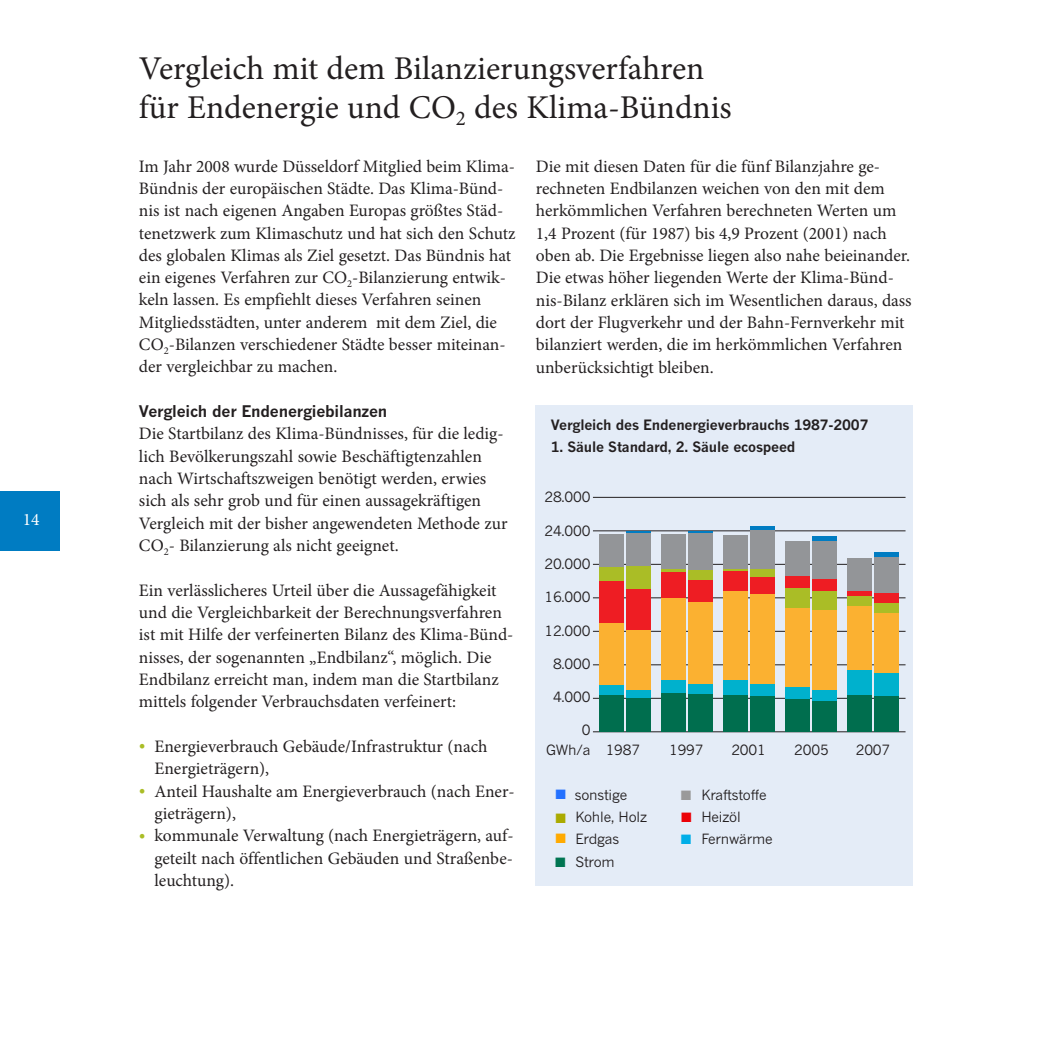
<style>
.page{position:relative;width:1042px;height:1042px;background:#fff}
.page>*{position:absolute;margin:0;border:0;box-sizing:border-box;transform-origin:0 0}
.t1{font:33.25px/39.7px "Minion Pro";color:#231f20}
.t2{font:17.5px/22.4px "Minion Pro";color:#231f20}
.t3{font:17.5px "Minion Pro";color:#fff}
.t4{font:700 15.75px "News Gothic";letter-spacing:-.015em;color:#231f20}
.t5{font:15.75px/22.2px "European Pi Three";color:#9a9a9a;text-align:justify}
.t6{font:15.75px/23.6px "European Pi Three";color:#2471ff}
.t7{font:15.75px/23.8px "European Pi Three";color:#fa0}
.t8{font:14px/19.2px "News Gothic";letter-spacing:-.015em;color:#231f20}
.t9{font:700 14px "News Gothic";letter-spacing:-.015em;color:#231f20}
.s1{color:#aabd26}
.s2{color:#aa0}
.s3{color:#007552}
.s4{color:#eb0107}
.s5{color:#00aee8}
</style>
<div class="page">
<div style="left:0;top:491px;width:60px;height:60px;background:#007cc2"></div>
<div style="left:536px;top:405px;width:377px;height:481px;background:#e4ecf7"></div>
<hr style="left:593px;top:597px;width:312px;height:1px;background:#231f20">
<div style="left:599px;top:581px;width:24px;height:42px;background:#ee1d23"></div>
<div style="left:599px;top:566px;width:24px;height:15px;background:#aabd26"></div>
<hr style="left:593px;top:497px;width:312px;height:1px;background:#231f20">
<hr style="left:593px;top:530px;width:312px;height:1px;background:#231f20">
<hr style="left:593px;top:564px;width:312px;height:1px;background:#231f20">
<hr style="left:593px;top:631px;width:312px;height:1px;background:#231f20">
<hr style="left:593px;top:664px;width:312px;height:1px;background:#231f20">
<hr style="left:593px;top:698px;width:312px;height:1px;background:#231f20">
<hr style="left:593px;top:731px;width:312px;height:1px;background:#231f20">
<div style="left:874px;top:593px;width:25px;height:10px;background:#ee1d23"></div>
<div style="left:874px;top:603px;width:25px;height:10px;background:#aabd26"></div>
<div style="left:874px;top:557px;width:25px;height:36px;background:#939598"></div>
<div style="left:874px;top:613px;width:25px;height:60px;background:#fbb131"></div>
<div style="left:874px;top:673px;width:25px;height:23px;background:#00b1cd"></div>
<div style="left:874px;top:696px;width:25px;height:35px;background:#006e4e"></div>
<div style="left:874px;top:552px;width:25px;height:5px;background:#007cc2"></div>
<div style="left:599px;top:534px;width:24px;height:32px;background:#939598"></div>
<div style="left:599px;top:623px;width:24px;height:62px;background:#fbb131"></div>
<div style="left:599px;top:685px;width:24px;height:10px;background:#00b1cd"></div>
<div style="left:599px;top:695px;width:24px;height:36px;background:#006e4e"></div>
<div style="left:626px;top:588px;width:25px;height:42px;background:#ee1d23"></div>
<div style="left:626px;top:566px;width:25px;height:22px;background:#aabd26"></div>
<div style="left:626px;top:533px;width:25px;height:33px;background:#939598"></div>
<hr style="left:626px;top:531px;width:25px;height:2px;background:#007cc2">
<div style="left:626px;top:630px;width:25px;height:60px;background:#fbb131"></div>
<div style="left:626px;top:690px;width:25px;height:7px;background:#00b1cd"></div>
<div style="left:626px;top:697px;width:25px;height:34px;background:#006e4e"></div>
<div style="left:661px;top:572px;width:24px;height:26px;background:#ee1d23"></div>
<svg style="left:661px;top:568px;width:24px;height:4px"></svg>
<div style="left:661px;top:534px;width:24px;height:34px;background:#939598"></div>
<div style="left:661px;top:598px;width:24px;height:82px;background:#fbb131"></div>
<div style="left:661px;top:680px;width:24px;height:12px;background:#00b1cd"></div>
<div style="left:661px;top:692px;width:24px;height:39px;background:#006e4e"></div>
<div style="left:688px;top:580px;width:25px;height:22px;background:#ee1d23"></div>
<div style="left:688px;top:570px;width:25px;height:10px;background:#aabd26"></div>
<div style="left:688px;top:533px;width:25px;height:37px;background:#939598"></div>
<hr style="left:688px;top:531px;width:25px;height:2px;background:#007cc2">
<div style="left:688px;top:602px;width:25px;height:82px;background:#fbb131"></div>
<div style="left:688px;top:684px;width:25px;height:10px;background:#00b1cd"></div>
<div style="left:688px;top:694px;width:25px;height:38px;background:#006e4e"></div>
<div style="left:723px;top:571px;width:24px;height:20px;background:#ee1d23"></div>
<hr style="left:723px;top:568px;width:24px;height:3px;background:#aabd26">
<div style="left:723px;top:535px;width:24px;height:33px;background:#939598"></div>
<div style="left:723px;top:591px;width:24px;height:89px;background:#fbb131"></div>
<div style="left:723px;top:680px;width:24px;height:15px;background:#00b1cd"></div>
<div style="left:723px;top:695px;width:24px;height:36px;background:#006e4e"></div>
<div style="left:750px;top:577px;width:25px;height:18px;background:#ee1d23"></div>
<div style="left:750px;top:568px;width:25px;height:9px;background:#aabd26"></div>
<div style="left:750px;top:530px;width:25px;height:38px;background:#939598"></div>
<hr style="left:750px;top:526px;width:25px;height:4px;background:#007cc2">
<div style="left:750px;top:595px;width:25px;height:89px;background:#fbb131"></div>
<div style="left:750px;top:684px;width:25px;height:12px;background:#00b1cd"></div>
<div style="left:750px;top:696px;width:25px;height:36px;background:#006e4e"></div>
<div style="left:785px;top:576px;width:24px;height:12px;background:#ee1d23"></div>
<div style="left:785px;top:588px;width:24px;height:20px;background:#aabd26"></div>
<div style="left:785px;top:541px;width:24px;height:35px;background:#939598"></div>
<div style="left:785px;top:608px;width:24px;height:80px;background:#fbb131"></div>
<div style="left:785px;top:688px;width:24px;height:11px;background:#00b1cd"></div>
<div style="left:785px;top:699px;width:24px;height:33px;background:#006e4e"></div>
<div style="left:812px;top:578px;width:25px;height:13px;background:#ee1d23"></div>
<div style="left:812px;top:591px;width:25px;height:20px;background:#aabd26"></div>
<div style="left:812px;top:541px;width:25px;height:37px;background:#939598"></div>
<div style="left:812px;top:611px;width:25px;height:79px;background:#fbb131"></div>
<div style="left:812px;top:690px;width:25px;height:11px;background:#00b1cd"></div>
<div style="left:812px;top:701px;width:25px;height:31px;background:#006e4e"></div>
<div style="left:812px;top:536px;width:25px;height:5px;background:#007cc2"></div>
<div style="left:847px;top:591px;width:24px;height:5px;background:#ee1d23"></div>
<div style="left:847px;top:596px;width:24px;height:10px;background:#aabd26"></div>
<div style="left:847px;top:559px;width:24px;height:32px;background:#939598"></div>
<div style="left:847px;top:606px;width:24px;height:64px;background:#fbb131"></div>
<div style="left:847px;top:670px;width:24px;height:25px;background:#00b1cd"></div>
<div style="left:847px;top:695px;width:24px;height:36px;background:#006e4e"></div>
<p class="t3" style="left:23px;top:512px;width:18px">14</p>
<h2 class="t1" style="left:139px;top:51px;width:594px">Vergleich mit dem Bilanzierungsverfahren für Endenergie und CO<sub>2</sub> des Klima-Bündnis</h2>
<p class="t2" style="left:139px;top:156px;width:378px">Im Jahr 2008 wurde Düsseldorf Mitglied beim Klima-Bündnis der europäischen Städte. Das Klima-Bünd&shy;nis ist nach eigenen Angaben Europas größtes Städ&shy;tenetzwerk zum Klimaschutz und hat sich den Schutz des globalen Klimas als Ziel gesetzt. Das Bündnis hat ein eigenes Verfahren zur CO<sub>2</sub>-Bilanzierung entwik&shy;keln lassen. Es empfiehlt dieses Verfahren seinen Mitgliedsstädten, unter anderem mit dem Ziel, die CO<sub>2</sub>-Bilanzen verschiedener Städte besser miteinan&shy;der vergleichbar zu machen.</p>
<h3 class="t4" style="left:139px;top:405px;width:250px">Vergleich der Endenergiebilanzen</h3>
<p class="t2" style="left:139px;top:424px;width:370px">Die Startbilanz des Klima-Bündnisses, für die ledig&shy;lich Bevölkerungszahl sowie Beschäftigtenzahlen nach Wirtschaftszweigen benötigt werden, erwies sich als sehr grob und für einen aussagekräftigen Vergleich mit der bisher angewendeten Methode zur CO<sub>2</sub>- Bilanzierung als nicht geeignet.</p>
<p class="t2" style="left:139px;top:580px;width:376px">Ein verlässlicheres Urteil über die Aussagefähigkeit und die Vergleichbarkeit der Berechnungsverfahren ist mit Hilfe der verfeinerten Bilanz des Klima-Bünd&shy;nisses, der sogenannten „Endbilanz“, möglich. Die Endbilanz erreicht man, indem man die Startbilanz mittels folgender Verbrauchsdaten verfeinert:</p>
<p class="t2" style="left:154px;top:737px;width:334px;text-indent:-16px"><span class="s1">•</span> Energieverbrauch Gebäude/Infrastruktur (nach<br>Energieträgern),</p>
<p class="t2" style="left:154px;top:781px;width:362px;text-indent:-16px"><span class="s1">•</span> Anteil Haushalte am Energieverbrauch (nach Ener&shy;gieträgern),</p>
<p class="t2" style="left:154px;top:826px;width:361px;text-align:justify;text-indent:-16px"><span class="s1">•</span> kommunale Verwaltung (nach Energieträgern, auf&shy;geteilt nach öffentlichen Gebäuden und Straßenbe&shy;leuchtung).</p>
<p class="t2" style="left:536px;top:156px;width:377px">Die mit diesen Daten für die fünf Bilanzjahre ge&shy;rechneten Endbilanzen weichen von den mit dem herkömmlichen Verfahren berechneten Werten um 1,4 Prozent (für 1987) bis 4,9 Prozent (2001) nach oben ab. Die Ergebnisse liegen also nahe beieinander.<br>Die etwas höher liegenden Werte der Klima-Bünd&shy;nis-Bilanz erklären sich im Wesentlichen daraus, dass dort der Flugverkehr und der Bahn-Fernverkehr mit bilanziert werden, die im herkömmlichen Verfahren unberücksichtigt bleiben.</p>
<p class="t9" style="left:551px;top:419px;width:319px">Vergleich des Endenergieverbrauchs 1987-2007</p>
<p class="t9" style="left:551px;top:442px;width:246px">1. Säule Standard, 2. Säule ecospeed</p>
<p class="t8" style="left:544px;top:489px;width:48px">28.000</p>
<p class="t8" style="left:544px;top:522px;width:48px">24.000</p>
<p class="t8" style="left:544px;top:556px;width:48px">20.000</p>
<p class="t8" style="left:544px;top:589px;width:48px">16.000</p>
<p class="t8" style="left:544px;top:622px;width:48px">12.000</p>
<p class="t8" style="left:553px;top:655px;width:39px">8.000</p>
<p class="t8" style="left:553px;top:689px;width:39px">4.000</p>
<p class="t8" style="left:546px;top:722px;width:96px;text-indent:36px">0<br>GWh/a 1987</p>
<p class="t8" style="left:669px;top:741px;width:36px">1997</p>
<p class="t8" style="left:731px;top:741px;width:36px">2001</p>
<p class="t8" style="left:794px;top:741px;width:36px">2005</p>
<p class="t8" style="left:856px;top:741px;width:36px">2007</p>
<p class="t8" style="left:575px;top:786px;width:54px">sonstige</p>
<p class="t8" style="left:701px;top:786px;width:67px">Kraftstoffe</p>
<p class="t8" style="left:575px;top:808px;width:73px">Kohle, Holz</p>
<p class="t8" style="left:701px;top:808px;width:41px">Heizöl</p>
<p class="t8" style="left:575px;top:831px;width:45px">Erdgas</p>
<p class="t8" style="left:701px;top:831px;width:73px">Fernwärme</p>
<p class="t8" style="left:575px;top:853px;width:41px">Strom</p>
<p class="t6" style="left:555px;top:782px;width:12px">K<br><span class="s2">K</span></p>
<p class="t7" style="left:555px;top:825px;width:12px">K<br><span class="s3">K</span></p>
<p class="t5" style="left:681px;top:783px;width:12px">K <span class="s4">K </span><span class="s5">K</span></p>
</div>
